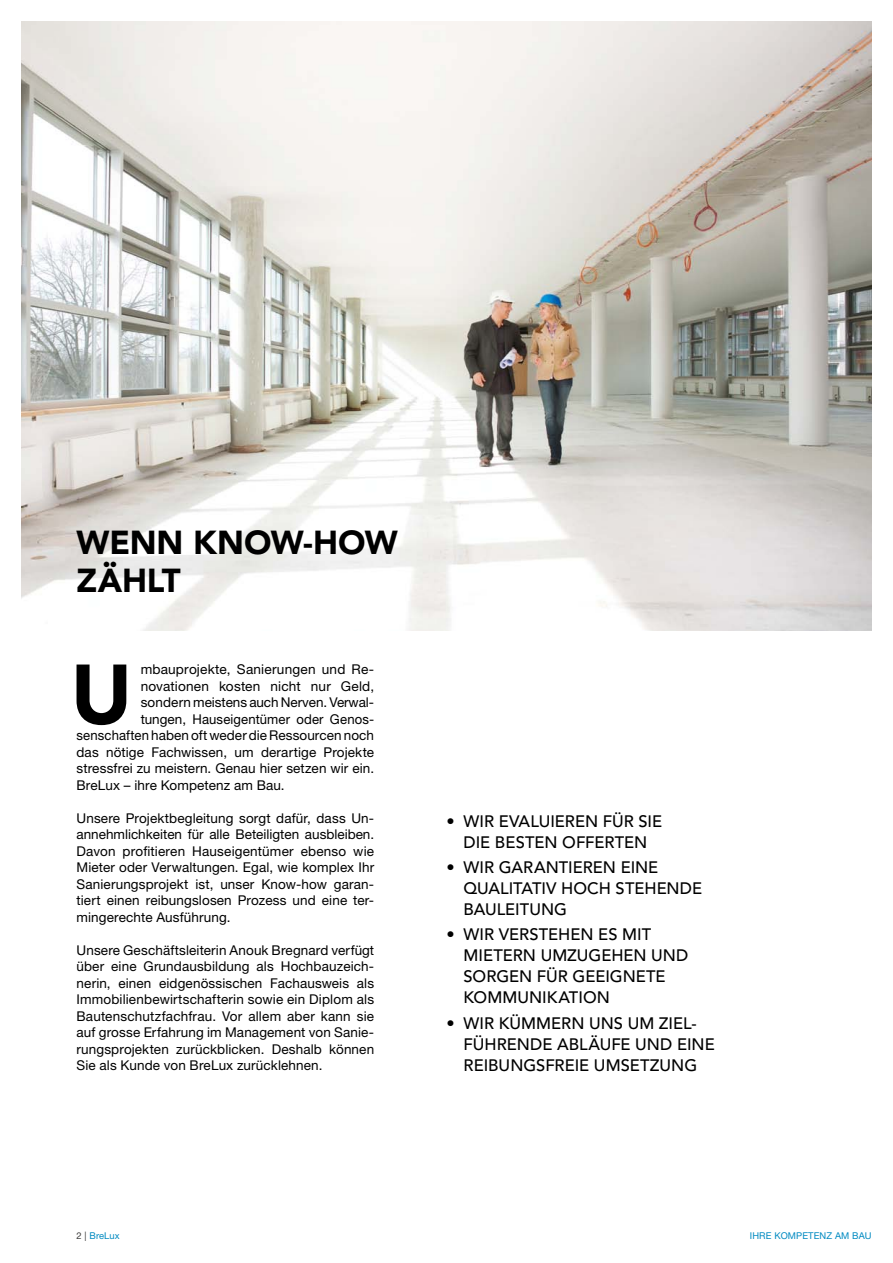
<style>
.page{position:relative;width:893px;height:1263px;background:#fff}
.page>*{position:absolute;margin:0;border:0;box-sizing:border-box;transform-origin:0 0}
.t1{font:900 83.4px "Avenir LT Std";color:#000}
.t2{font:900 33px/37.5px "Avenir LT Std";letter-spacing:-.005em;color:#000}
.t3{font:500 16.5px/21px "Avenir LT Std";color:#000}
.t4{font:13.5px/16.5px "Helvetica Neue LT Std";letter-spacing:.01em;color:#000;text-align:justify}
.t5{font:9.3px "Helvetica Neue LT Std";letter-spacing:.01em;color:#008ac1}
.s1{color:#3a3a39}
</style>
<div class="page">
<img style="left:21px;top:21px;width:851px;height:609px">
<h2 class="t2" style="left:77px;top:524px;width:323px">WENN KNOW-HOW<br>ZÄHLT</h2>
<h1 class="t1" style="left:71px;top:644px;width:63px">U</h1>
<p class="t4" style="left:141px;top:661px;width:235px">mbauprojekte, Sanierungen und Re-</p>
<p class="t4" style="left:141px;top:677px;width:235px">novationen kosten nicht nur Geld,</p>
<p class="t4" style="left:141px;top:694px;width:235px">sondern meistens auch Nerven. Verwal-</p>
<p class="t4" style="left:141px;top:710px;width:235px">tungen, Hauseigentümer oder Genos-</p>
<p class="t4" style="left:77px;top:727px;width:299px">senschaften haben oft weder die Ressourcen noch</p>
<p class="t4" style="left:77px;top:743px;width:299px">das nötige Fachwissen, um derartige Projekte</p>
<p class="t4" style="left:77px;top:760px;width:299px">stressfrei zu meistern. Genau hier setzen wir ein.</p>
<p class="t4" style="left:77px;top:776px;width:210px">BreLux – ihre Kompetenz am Bau.</p>
<p class="t4" style="left:77px;top:809px;width:299px">Unsere Projektbegleitung sorgt dafür, dass Un&shy;annehmlichkeiten für alle Beteiligten ausbleiben.<br>Davon profitieren Hauseigentümer ebenso wie Mieter oder Verwaltungen. Egal, wie komplex Ihr Sanierungsprojekt ist, unser Know-how garan&shy;tiert einen reibungslosen Prozess und eine ter&shy;mingerechte Ausführung.</p>
<p class="t4" style="left:77px;top:941px;width:299px">Unsere Geschäftsleiterin Anouk Bregnard verfügt über eine Grundausbildung als Hochbauzeich&shy;nerin, einen eidgenössischen Fachausweis als Immobilienbewirtschafterin sowie ein Diplom als Bautenschutzfachfrau. Vor allem aber kann sie auf grosse Erfahrung im Management von Sanie&shy;rungsprojekten zurückblicken. Deshalb können Sie als Kunde von BreLux zurücklehnen.</p>
<p class="t3" style="left:446px;top:811px;width:217px;text-align:center">• WIR EVALUIEREN FÜR SIE<br>DIE BESTEN OFFERTEN</p>
<p class="t3" style="left:463px;top:857px;width:240px;text-indent:-17px">• WIR GARANTIEREN EINE<br>QUALITATIV HOCH STEHENDE<br>BAULEITUNG</p>
<p class="t3" style="left:463px;top:924px;width:226px;text-indent:-17px">• WIR VERSTEHEN ES MIT<br>M IETERN UMZUGEHEN UND<br>SORGEN FÜR GEEIGNETE<br>KOMMUNIKATION</p>
<p class="t3" style="left:463px;top:1013px;width:253px;text-indent:-17px">• WIR KÜMMERN UNS UM ZIEL-<br>FÜHRENDE ABLÄUFE UND EINE<br>REIBUNGSFREIE U MSETZUNG</p>
<p class="t5" style="left:77px;top:1230px;width:45px"><span class="s1">2 |</span> BreLux</p>
<p class="t5" style="left:750px;top:1230px;width:123px">IHRE KOMPETENZ AM BAU</p>
</div>
